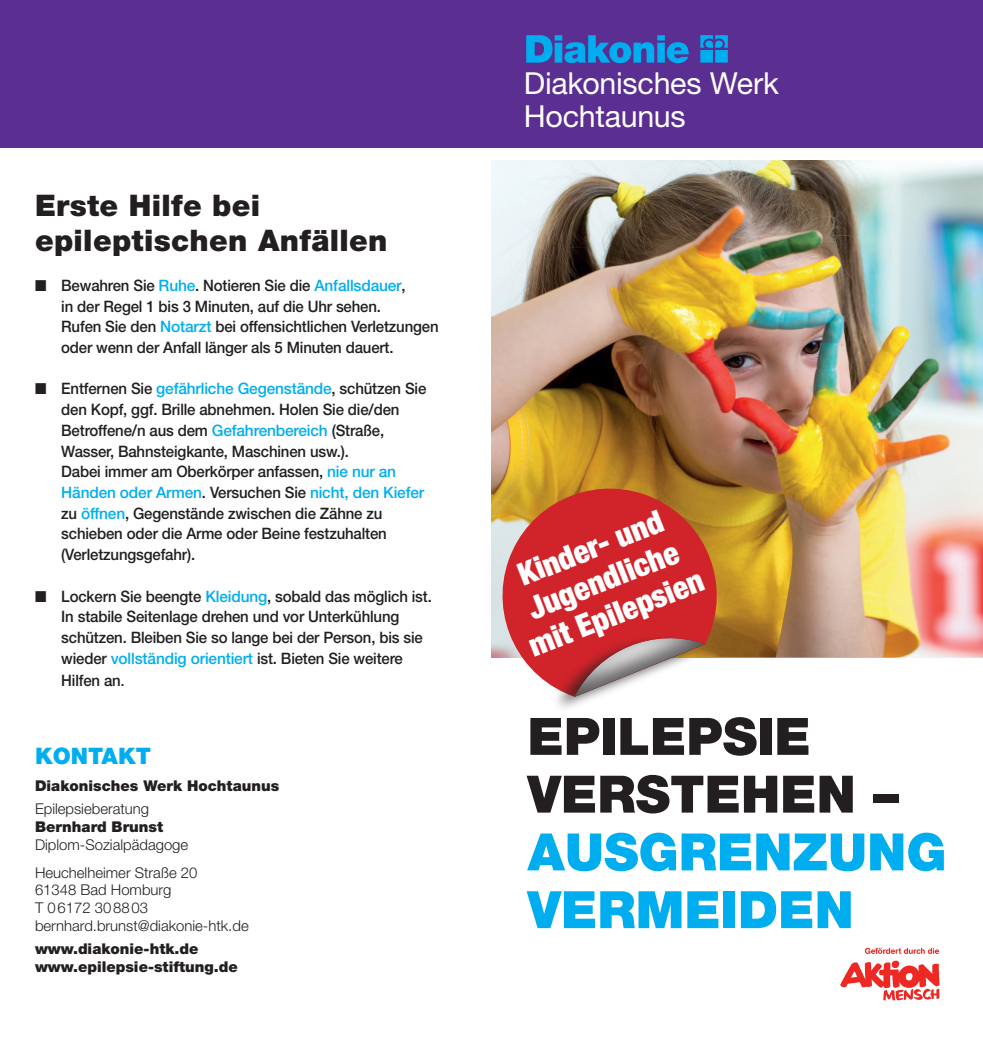
<style>
.page{position:relative;width:983px;height:1042px;background:#fff}
.page>*{position:absolute;margin:0;border:0;box-sizing:border-box;transform-origin:0 0}
.t1{font:900 51.62px "Helvetica Neue LT Std";color:#00aeef}
.t2{font:900 51.62px "Helvetica Neue LT Std";color:#231f20}
.t3{font:900 condensed 31.5px "Helvetica Neue LT Std";color:#fff}
._00_Einrichtungsname{font:30.45px/32.6px "Helvetica Neue LT";letter-spacing:-.01em;color:#fff}
.t4{font:900 29.75px "Helvetica Neue LT Std";letter-spacing:.01em;color:#231f20}
.Text_Helv__Light{font:900 22.75px "Helvetica Neue LT Std";color:#00aeef}
.Copy{font:500 15.75px "Helvetica Neue LT Std";letter-spacing:-.01em;color:#231f20;scale:.95 1}
.Copy-2{font:500 15.75px "Helvetica Neue LT Std";letter-spacing:-.01em;color:#00aeef}
.Text_Helv__Light-2{font:300 14.88px "Helvetica Neue LT Std";color:#231f20}
.Text_Helv__Light-3{font:900 14.88px "Helvetica Neue LT Std";color:#231f20}
.s1{color:#00aeef}
.s2{color:#231f20}
.s3{font-size:14px}
</style>
<div class="page">
<div style="left:0;top:0;width:982px;height:148px;background:#5b2e91"></div>
<svg style="left:526px;top:35px;width:201px;height:28px"></svg>
<img style="left:491px;top:161px;width:491px;height:496px">
<svg style="left:491px;top:475px;width:239px;height:211px;background:#cc5640"></svg>
<div style="left:551px;top:634px;width:149px;height:79px;background:#231f20;opacity:.7"></div>
<svg style="left:570px;top:608px;width:135px;height:105px"></svg>
<svg style="left:840px;top:947px;width:100px;height:54px"></svg>
<p class="t4" style="left:35px;top:187px;width:227px">Erste Hilfe bei</p>
<p class="t4" style="left:35px;top:223px;width:354px">epileptischen Anfällen</p>
<p class="Copy" style="left:35px;top:276px;width:391px">■ Bewahren Sie <span class="s1">Ruhe</span>. Notieren Sie die <span class="s1">Anfallsdauer</span>,</p>
<p class="Copy" style="left:61px;top:296px;width:338px">in der Regel 1 bis 3 Minuten, auf die Uhr sehen.</p>
<p class="Copy" style="left:61px;top:317px;width:398px">Rufen Sie den <span class="s1">Notarzt</span> bei offensichtlichen Verletzungen</p>
<p class="Copy" style="left:61px;top:338px;width:351px">oder wenn der Anfall länger als 5 Minuten dauert.</p>
<p class="Copy" style="left:35px;top:379px;width:413px">■ Entfernen Sie <span class="s1">gefährliche Gegenstände</span>, schützen Sie</p>
<p class="Copy" style="left:61px;top:400px;width:357px">den Kopf, ggf. Brille abnehmen. Holen Sie die/den</p>
<p class="Copy" style="left:61px;top:421px;width:341px">Betroffene/n aus dem <span class="s1">Gefahrenbereich</span> (Straße,</p>
<p class="Copy" style="left:61px;top:441px;width:304px">Wasser, Bahnsteigkante, Maschinen usw.).</p>
<p class="Copy" style="left:61px;top:462px;width:354px">Dabei immer am Oberkörper anfassen, <span class="s1">nie nur an</span></p>
<p class="Copy-2" style="left:61px;top:483px;width:364px">Händen oder Armen<span class="s2">. Versuchen Sie</span> nicht, den Kiefer</p>
<p class="Copy" style="left:61px;top:504px;width:339px">zu <span class="s1">öffnen</span>, Gegenstände zwischen die Zähne zu</p>
<p class="Copy" style="left:61px;top:524px;width:344px">schieben oder die Arme oder Beine festzuhalten</p>
<p class="Copy" style="left:61px;top:545px;width:142px">(Verletzungsgefahr).</p>
<p class="Copy" style="left:35px;top:586px;width:419px">■ Lockern Sie beengte <span class="s1">Kleidung</span>, sobald das möglich ist.</p>
<p class="Copy" style="left:61px;top:607px;width:357px">In stabile Seitenlage drehen und vor Unterkühlung</p>
<p class="Copy" style="left:61px;top:628px;width:382px">schützen. Bleiben Sie so lange bei der Person, bis sie</p>
<p class="Copy" style="left:61px;top:649px;width:361px">wieder <span class="s1">vollständig orientiert</span> ist. Bieten Sie weitere</p>
<p class="Copy" style="left:61px;top:671px;width:68px">Hilfen an<span class="s3">.</span></p>
<p class="Text_Helv__Light" style="left:35px;top:742px;width:117px">KONTAKT</p>
<p class="Text_Helv__Light-3" style="left:35px;top:777px;width:246px">Diakonisches Werk Hochtaunus</p>
<p class="Text_Helv__Light-2" style="left:35px;top:800px;width:116px">Epilepsieberatung</p>
<p class="Text_Helv__Light-3" style="left:35px;top:818px;width:130px">Bernhard Brunst</p>
<p class="Text_Helv__Light-2" style="left:35px;top:835px;width:155px">Diplom-Sozialpädagoge</p>
<p class="Text_Helv__Light-2" style="left:35px;top:863px;width:164px">Heuchelheimer Straße 20</p>
<p class="Text_Helv__Light-2" style="left:35px;top:881px;width:138px">61348 Bad Homburg</p>
<p class="Text_Helv__Light-2" style="left:35px;top:899px;width:115px">T 06172 308803</p>
<p class="Text_Helv__Light-2" style="left:35px;top:917px;width:215px">bernhard.brunst@diakonie-htk.de</p>
<p class="Text_Helv__Light-3" style="left:35px;top:940px;width:165px">www.diakonie-htk.de</p>
<p class="Text_Helv__Light-3" style="left:35px;top:957px;width:204px">www.epilepsie-stiftung.de</p>
<p class="_00_Einrichtungsname" style="left:523px;top:67px;width:257px">Diakonisches Werk<br>Hochtaunus</p>
<p class="t3" style="left:512px;top:557px;width:154px;rotate:-21deg">Kinder- und</p>
<p class="t3" style="left:522px;top:590px;width:160px;rotate:-21deg">Jugendliche</p>
<p class="t3" style="left:523px;top:627px;width:186px;rotate:-21deg">mit Epilepsien</p>
<p class="t2" style="left:527px;top:705px;width:285px">EPILEPSIE</p>
<p class="t2" style="left:527px;top:763px;width:373px">VERSTEHEN –</p>
<p class="t1" style="left:527px;top:821px;width:420px">AUSGRENZUNG</p>
<p class="t1" style="left:527px;top:879px;width:328px">VERMEIDEN</p>
</div>
